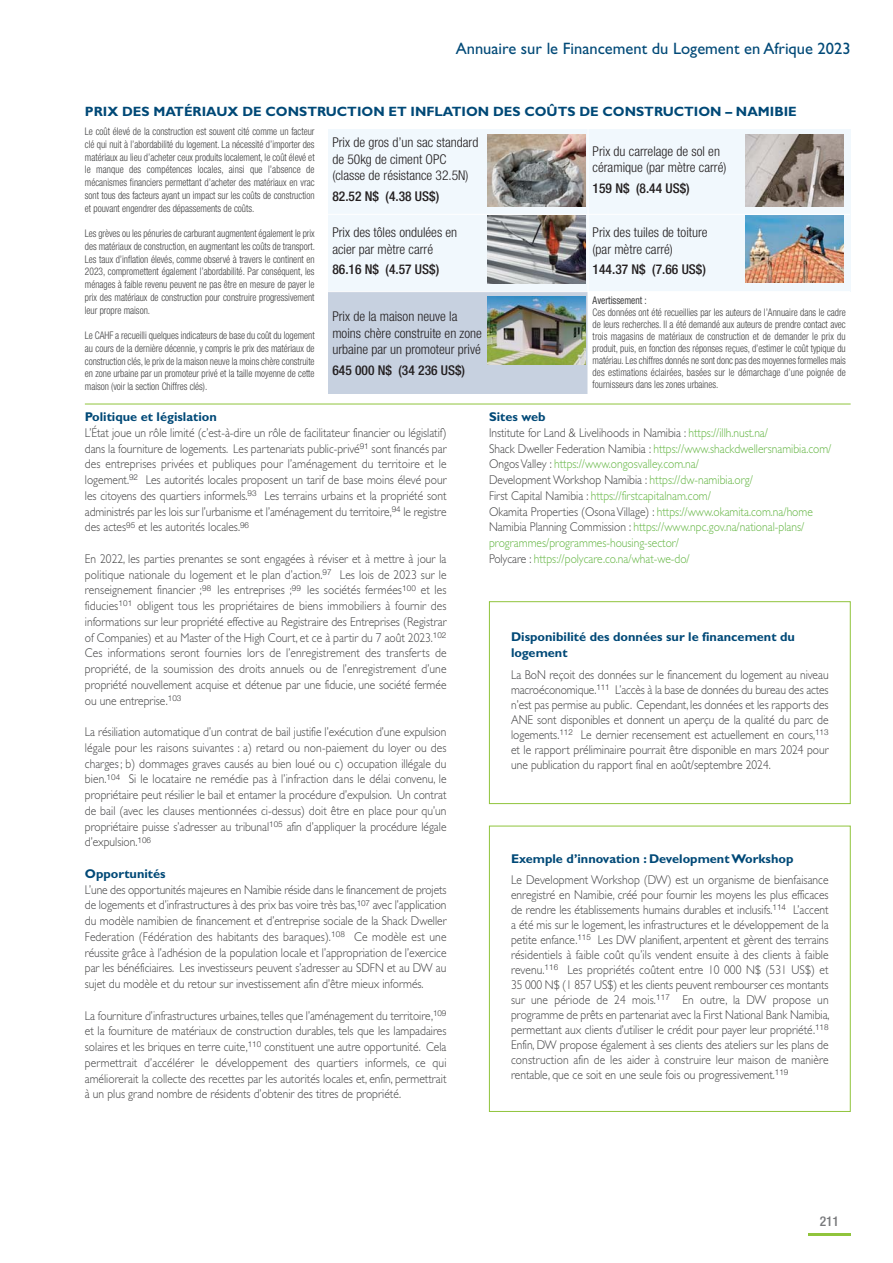
<style>
.page{position:relative;width:893px;height:1263px;background:#fff}
.page>*{position:absolute;margin:0;border:0;box-sizing:border-box;transform-origin:0 0}
.t1{font:16.5px "Gill Sans Std";color:#004977}
.t2{font:300 condensed 13.5px/16.5px "Helvetica Neue LT Std";color:#231f20}
.t3{font:500 condensed 13.5px "Helvetica Neue LT Std";color:#231f20}
.t4{font:700 13.5px "Gill Sans Std";color:#004977}
.t5{font:500 condensed 13.5px "Helvetica Neue LT Std";color:#77787b}
.t6{font:300 12.75px/15.8px "Gill Sans Std";color:#404041;text-align:justify;scale:.9 1}
.t7{font:300 12.75px/15.8px "Gill Sans Std";color:#63b542;scale:.9 1}
.t8{font:700 12.75px/15.8px "Gill Sans Std";color:#004977}
.t9{font:300 condensed 10.5px/12.8px "Helvetica Neue LT Std";color:#404041;text-align:justify;scale:.9 1}
.t10{font:condensed 10.5px "Helvetica Neue LT Std";color:#404041;scale:.9 1}
.s1{font-weight:700;color:#004977}
.s2{color:#404041}
</style>
<div class="page">
<hr style="left:808px;top:1233px;width:42px;height:2px;background:#90c43c">
<hr style="left:85px;top:404px;width:765px;height:1px;background:#90c43c">
<div style="left:328px;top:129px;width:260px;height:85px;background:#f1f8fd"></div>
<div style="left:588px;top:129px;width:262px;height:85px;background:#f1f8fd"></div>
<div style="left:328px;top:214px;width:260px;height:78px;background:#f1f8fd"></div>
<div style="left:588px;top:214px;width:262px;height:78px;background:#f1f8fd"></div>
<div style="left:328px;top:292px;width:260px;height:102px;background:#c7d1e0"></div>
<hr style="left:587px;top:128px;width:1px;height:267px;background:#fff">
<hr style="left:327px;top:214px;width:523px;height:1px;background:#fff">
<hr style="left:327px;top:291px;width:523px;height:1px;background:#fff">
<img style="left:487px;top:135px;width:98px;height:72px">
<img style="left:487px;top:215px;width:98px;height:68px">
<img style="left:487px;top:296px;width:98px;height:68px">
<img style="left:745px;top:135px;width:98px;height:72px">
<img style="left:745px;top:215px;width:98px;height:68px">
<div style="left:489px;top:601px;width:361px;height:203px;border:1px solid #90c43c"></div>
<div style="left:489px;top:826px;width:361px;height:286px;border:1px solid #90c43c"></div>
<p class="t1" style="left:456px;top:42px;width:396px">Annuaire sur le Financement du Logement en Afrique 2023</p>
<p class="t4" style="left:85px;top:106px;width:713px">PRIX DES MATÉRIAUX DE CONSTRUCTION ET INFLATION DES COÛTS DE CONSTRUCTION – NAMIBIE</p>
<p class="t9" style="left:85px;top:126px;width:257px">Le coût élevé de la construction est souvent cité comme un facteur clé qui nuit à l’abordabilité du logement. La nécessité d’importer des matériaux au lieu d’acheter ceux produits localement, le coût élevé et le manque des compétences locales, ainsi que l’absence de mécanismes financiers permettant d’acheter des matériaux en vrac sont tous des facteurs ayant un impact sur les coûts de construction et pouvant engendrer des dépassements de coûts.</p>
<p class="t9" style="left:85px;top:228px;width:257px">Les grèves ou les pénuries de carburant augmentent également le prix des matériaux de construction, en augmentant les coûts de transport.<br>Les taux d’inflation élevés, comme observé à travers le continent en 2023, compromettent également l’abordabilité. Par conséquent, les ménages à faible revenu peuvent ne pas être en mesure de payer le prix des matériaux de construction pour construire progressivement leur propre maison.</p>
<p class="t9" style="left:85px;top:330px;width:257px">Le CAHF a recueilli quelques indicateurs de base du coût du logement au cours de la dernière décennie, y compris le prix des matériaux de construction clés, le prix de la maison neuve la moins chère construite en zone urbaine par un promoteur privé et la taille moyenne de cette maison (voir la section Chiffres clés).</p>
<p class="t2" style="left:332px;top:136px;width:147px">Prix de gros d’un sac standard de 50kg de ciment OPC (classe de résistance 32.5N)</p>
<p class="t3" style="left:332px;top:189px;width:108px">82.52 N$ (4.38 US$)</p>
<p class="t2" style="left:592px;top:144px;width:135px">Prix du carrelage de sol en céramique (par mètre carré)</p>
<p class="t3" style="left:592px;top:180px;width:99px">159 N$ (8.44 US$)</p>
<p class="t2" style="left:332px;top:225px;width:126px">Prix des tôles ondulées en acier par mètre carré</p>
<p class="t3" style="left:332px;top:262px;width:108px">86.16 N$ (4.57 US$)</p>
<p class="t2" style="left:592px;top:225px;width:116px">Prix des tuiles de toiture (par mètre carré)</p>
<p class="t3" style="left:592px;top:262px;width:115px">144.37 N$ (7.66 US$)</p>
<p class="t10" style="left:592px;top:294px;width:62px">Avertissement :</p>
<p class="t9" style="left:592px;top:307px;width:283px;line-height:12px">Ces données ont été recueillies par les auteurs de l’Annuaire dans le cadre de leurs recherches. Il a été demandé aux auteurs de prendre contact avec trois magasins de matériaux de construction et de demander le prix du produit, puis, en fonction des réponses reçues, d’estimer le coût typique du matériau. Les chiffres donnés ne sont donc pas des moyennes formelles mais des estimations éclairées, basées sur le démarchage d’une poignée de fournisseurs dans les zones urbaines.</p>
<p class="t2" style="left:332px;top:309px;width:151px">Prix de la maison neuve la moins chère construite en zone urbaine par un promoteur privé</p>
<p class="t3" style="left:332px;top:362px;width:134px">645 000 N$ (34 236 US$)</p>
<p class="t8" style="left:85px;top:410px;width:133px">Politique et législation</p>
<p class="t6" style="left:85px;top:426px;width:403px">L’État joue un rôle limité (c’est-à-dire un rôle de facilitateur financier ou législatif) dans la fourniture de logements. Les partenariats public-privé<sup>91</sup> sont financés par des entreprises privées et publiques pour l’aménagement du territoire et le logement.<sup>92</sup> Les autorités locales proposent un tarif de base moins élevé pour les citoyens des quartiers informels.<sup>93</sup> Les terrains urbains et la propriété sont administrés par les lois sur l’urbanisme et l’aménagement du territoire,<sup>94</sup> le registre des actes<sup>95</sup> et les autorités locales.<sup>96</sup></p>
<p class="t6" style="left:85px;top:552px;width:403px">En 2022, les parties prenantes se sont engagées à réviser et à mettre à jour la politique nationale du logement et le plan d’action.<sup>97</sup> Les lois de 2023 sur le renseignement financier ;<sup>98</sup> les entreprises ;<sup>99</sup> les sociétés fermées<sup>100</sup> et les fiducies<sup>101</sup> obligent tous les propriétaires de biens immobiliers à fournir des informations sur leur propriété effective au Registraire des Entreprises (Registrar of Companies) et au Master of the High Court, et ce à partir du 7 août 2023.<sup>102<br></sup>Ces informations seront fournies lors de l’enregistrement des transferts de propriété, de la soumission des droits annuels ou de l’enregistrement d’une propriété nouvellement acquise et détenue par une fiducie, une société fermée ou une entreprise.<sup>103</sup></p>
<p class="t6" style="left:85px;top:725px;width:403px">La résiliation automatique d’un contrat de bail justifie l’exécution d’une expulsion légale pour les raisons suivantes : a) retard ou non-paiement du loyer ou des charges ; b) dommages graves causés au bien loué ou c) occupation illégale du bien.<sup>104</sup> Si le locataire ne remédie pas à l’infraction dans le délai convenu, le propriétaire peut résilier le bail et entamer la procédure d’expulsion. Un contrat de bail (avec les clauses mentionnées ci-dessus) doit être en place pour qu’un propriétaire puisse s’adresser au tribunal<sup>105</sup> afin d’appliquer la procédure légale d’expulsion.<sup>106</sup></p>
<p class="t8" style="left:85px;top:867px;width:82px">Opportunités</p>
<p class="t6" style="left:85px;top:883px;width:403px">L’une des opportunités majeures en Namibie réside dans le financement de projets de logements et d’infrastructures à des prix bas voire très bas,<sup>107</sup> avec l’application du modèle namibien de financement et d’entreprise sociale de la Shack Dweller Federation (Fédération des habitants des baraques).<sup>108</sup> Ce modèle est une réussite grâce à l’adhésion de la population locale et l’appropriation de l’exercice par les bénéficiaires. Les investisseurs peuvent s’adresser au SDFN et au DW au sujet du modèle et du retour sur investissement afin d’être mieux informés.</p>
<p class="t6" style="left:85px;top:1009px;width:403px">La fourniture d’infrastructures urbaines, telles que l’aménagement du territoire,<sup>109 </sup>et la fourniture de matériaux de construction durables, tels que les lampadaires solaires et les briques en terre cuite,<sup>110</sup> constituent une autre opportunité. Cela permettrait d’accélérer le développement des quartiers informels, ce qui améliorerait la collecte des recettes par les autorités locales et, enfin, permettrait à un plus grand nombre de résidents d’obtenir des titres de propriété.</p>
<p class="t7" style="left:489px;top:410px;width:382px"><span class="s1">Sites web<br></span><span class="s2">Institute for Land &amp; Livelihoods in Namibia :</span> https://illh.nust.na/<br><span class="s2">Shack Dweller Federation Namibia :</span> https://www.shackdwellersnamibia.com/ <span class="s2">Ongos Valley :</span> https://www.ongosvalley.com.na/<br><span class="s2">Development Workshop Namibia :</span> https://dw-namibia.org/<br><span class="s2">First Capital Namibia :</span> https://firstcapitalnam.com/<br><span class="s2">Okamita Properties (Osona Village) :</span> https://www.okamita.com.na/home <span class="s2">Namibia Planning Commission :</span> https://www.npc.gov.na/national-plans/ programmes/programmes-housing-sector/<br><span class="s2">Polycare :</span> https://polycare.co.na/what-we-do/</p>
<p class="t8" style="left:511px;top:631px;width:285px">Disponibilité des données sur le financement du logement</p>
<p class="t6" style="left:511px;top:668px;width:354px;line-height:15px">La BoN reçoit des données sur le financement du logement au niveau macroéconomique.<sup>111</sup> L’accès à la base de données du bureau des actes n’est pas permise au public. Cependant, les données et les rapports des ANE sont disponibles et donnent un aperçu de la qualité du parc de logements.<sup>112</sup> Le dernier recensement est actuellement en cours,<sup>113 </sup>et le rapport préliminaire pourrait être disponible en mars 2024 pour une publication du rapport final en août/septembre 2024.</p>
<p class="t8" style="left:511px;top:852px;width:284px">Exemple d’innovation : Development Workshop</p>
<p class="t6" style="left:511px;top:874px;width:355px;line-height:15px">Le Development Workshop (DW) est un organisme de bienfaisance enregistré en Namibie, créé pour fournir les moyens les plus efficaces de rendre les établissements humains durables et inclusifs.<sup>114</sup> L’accent a été mis sur le logement, les infrastructures et le développement de la petite enfance.<sup>115</sup> Les DW planifient, arpentent et gèrent des terrains résidentiels à faible coût qu’ils vendent ensuite à des clients à faible revenu.<sup>116</sup> Les propriétés coûtent entre 10 000 N$ (531 US$) et 35 000 N$ (1 857 US$) et les clients peuvent rembourser ces montants sur une période de 24 mois.<sup>117</sup> En outre, la DW propose un programme de prêts en partenariat avec la First National Bank Namibia, permettant aux clients d’utiliser le crédit pour payer leur propriété.<sup>118<br></sup>Enfin, DW propose également à ses clients des ateliers sur les plans de construction afin de les aider à construire leur maison de manière rentable, que ce soit en une seule fois ou progressivement.<sup>119</sup></p>
<p class="t5" style="left:819px;top:1214px;width:21px">211</p>
</div>
